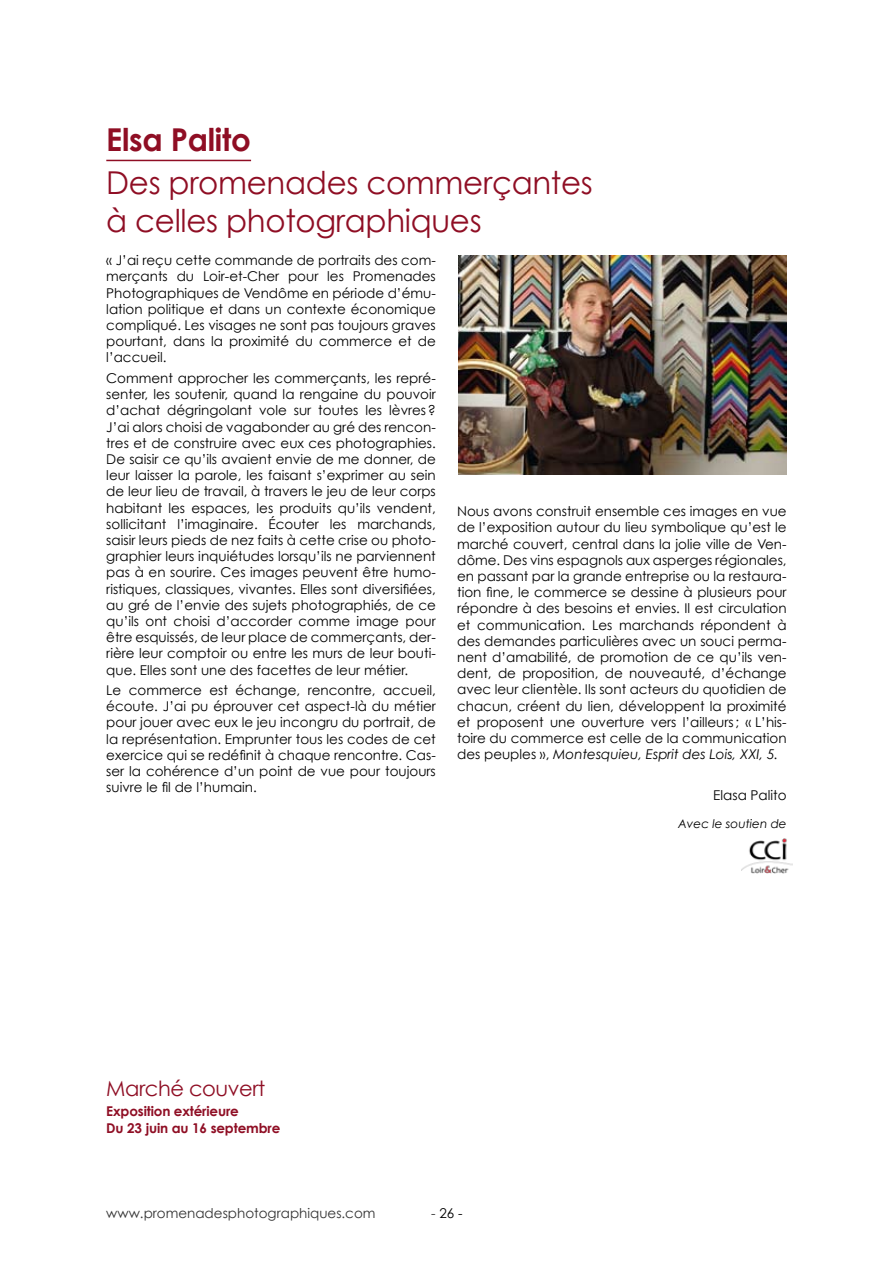
<style>
.page{position:relative;width:893px;height:1263px;background:#fff}
.page>*{position:absolute;margin:0;border:0;box-sizing:border-box;transform-origin:0 0}
.t1{font:31.5px/37.5px "Century Gothic";letter-spacing:-.01em;color:#8f0e24}
.t2{font:700 31.5px "Century Gothic";color:#8f0e24}
.t3{font:21px "Century Gothic";letter-spacing:-.02em;color:#8f0e24}
.t4{font:13.5px/16.2px "Century Gothic";color:#000;text-align:justify}
.t5{font:700 13.5px/16.2px "Century Gothic";letter-spacing:-.01em;color:#8f0e24}
.t6{font:13.5px "Century Gothic";color:#333}
.t7{font:italic 12px "Century Gothic";color:#000}
.s1{font-style:italic}
.s2{color:#333}
</style>
<div class="page">
<hr style="left:106px;top:160px;width:145px;height:1px;background:#8f0e24">
<img style="left:458px;top:255px;width:329px;height:219px">
<img style="left:742px;top:838px;width:50px;height:36px">
<h1 class="t2" style="left:106px;top:120px;width:146px">Elsa Palito</h1>
<h1 class="t1" style="left:106px;top:164px;width:488px">Des promenades commerçantes à celles photographiques</h1>
<p class="t4" style="left:106px;top:252px;width:331px">« J’ai reçu cette commande de portraits des com&shy;merçants du Loir-et-Cher pour les Promenades Photographiques de Vendôme en période d’ému&shy;lation politique et dans un contexte économique compliqué. Les visages ne sont pas toujours graves pourtant, dans la proximité du commerce et de l’accueil.</p>
<p class="t4" style="left:106px;top:370px;width:331px">Comment approcher les commerçants, les repré&shy;senter, les soutenir, quand la rengaine du pouvoir d’achat dégringolant vole sur toutes les lèvres?<br>J’ai alors choisi de vagabonder au gré des rencon&shy;tres et de construire avec eux ces photographies.<br>De saisir ce qu’ils avaient envie de me donner, de leur laisser la parole, les faisant s’exprimer au sein de leur lieu de travail, à travers le jeu de leur corps habitant les espaces, les produits qu’ils vendent, sollicitant l’imaginaire. Écouter les marchands, saisir leurs pieds de nez faits à cette crise ou photo&shy;graphier leurs inquiétudes lorsqu’ils ne parviennent pas à en sourire. Ces images peuvent être humo&shy;ristiques, classiques, vivantes. Elles sont diversifiées, au gré de l’envie des sujets photographiés, de ce qu’ils ont choisi d’accorder comme image pour être esquissés, de leur place de commerçants, der&shy;rière leur comptoir ou entre les murs de leur bouti&shy;que. Elles sont une des facettes de leur métier.</p>
<p class="t4" style="left:106px;top:682px;width:331px">Le commerce est échange, rencontre, accueil, écoute. J’ai pu éprouver cet aspect-là du métier pour jouer avec eux le jeu incongru du portrait, de la représentation. Emprunter tous les codes de cet exercice qui se redéfinit à chaque rencontre. Cas&shy;ser la cohérence d’un point de vue pour toujours suivre le fil de l’humain.</p>
<p class="t4" style="left:457px;top:503px;width:331px">Nous avons construit ensemble ces images en vue de l’exposition autour du lieu symbolique qu’est le marché couvert, central dans la jolie ville de Ven&shy;dôme. Des vins espagnols aux asperges régionales, en passant par la grande entreprise ou la restaura&shy;tion fine, le commerce se dessine à plusieurs pour répondre à des besoins et envies. Il est circulation et communication. Les marchands répondent à des demandes particulières avec un souci perma&shy;nent d’amabilité, de promotion de ce qu’ils ven&shy;dent, de proposition, de nouveauté, d’échange avec leur clientèle. Ils sont acteurs du quotidien de chacun, créent du lien, développent la proximité et proposent une ouverture vers l’ailleurs; « L’his&shy;toire du commerce est celle de la communication des peuples », <span class="s1">Montesquieu, Esprit des Lois, XXI, 5.</span></p>
<p class="t4" style="left:713px;top:787px;width:75px">Elasa Palito</p>
<p class="t7" style="left:678px;top:816px;width:110px">Avec le soutien de</p>
<h2 class="t3" style="left:106px;top:1075px;width:161px">Marché couvert</h2>
<p class="t5" style="left:106px;top:1103px;width:176px">Exposition extérieure<br>Du 23 juin au 16 septembre</p>
<p class="t6" style="left:106px;top:1205px;width:271px">www.promenadesphotographiques.com</p>
<p class="t4" style="left:431px;top:1205px;width:33px"><span class="s2">-</span> 26 -</p>
</div>
